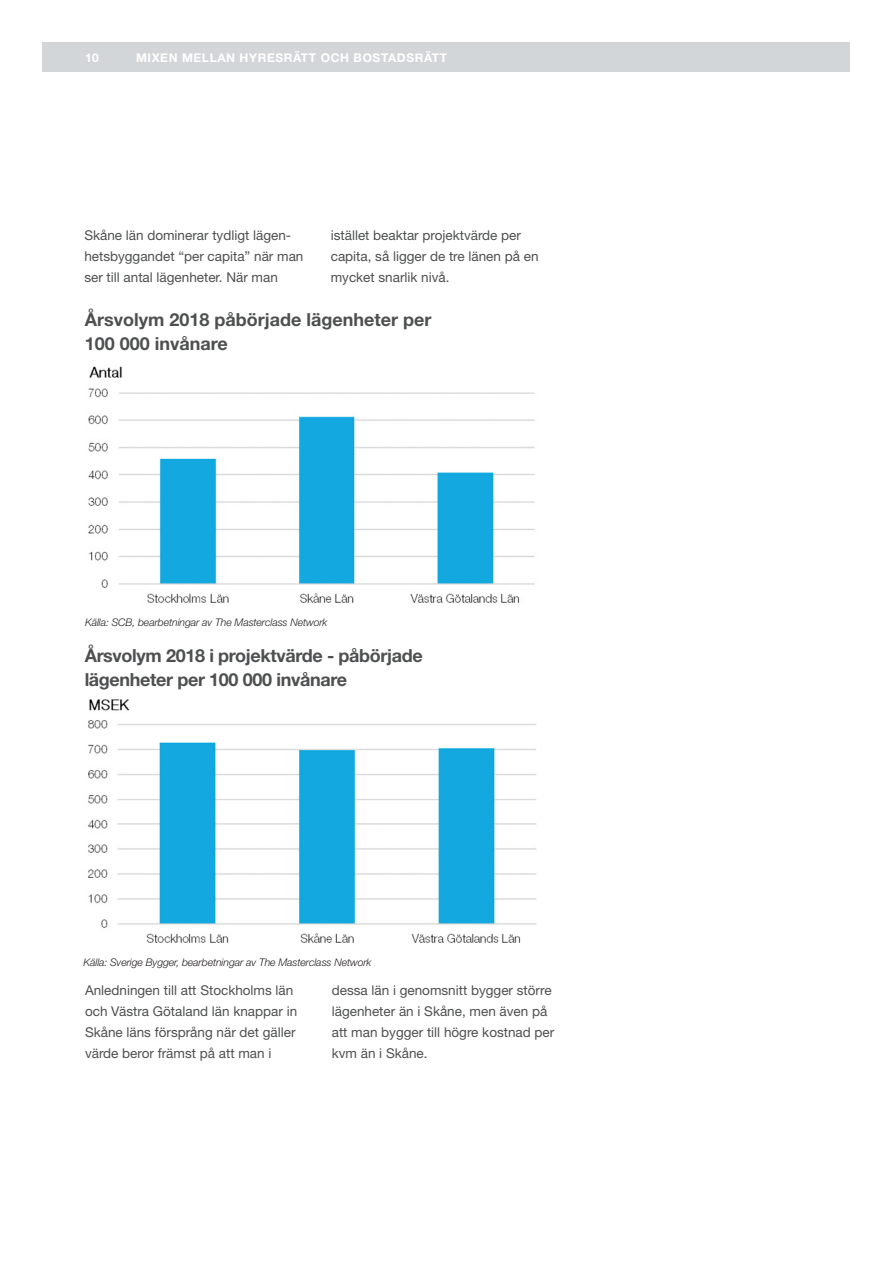
<style>
.page{position:relative;width:893px;height:1263px;background:#fff}
.page>*{position:absolute;margin:0;border:0;box-sizing:border-box;transform-origin:0 0}
.t1{font:700 18px/24px "Helvetica Neue LT Std";letter-spacing:-.02em;color:#4e4f50}
.t2{font:700 18px/24px "Helvetica Neue LT Std";color:#4e4f50}
.t3{font:13.5px/21px "Helvetica Neue LT Std";color:#4e4f50}
.t4{font:700 12px "Helvetica Neue LT Std";letter-spacing:.05em;color:#fff}
.t5{font:italic 300 10.5px "Helvetica Neue LT Std";letter-spacing:-.01em;color:#231f20}
</style>
<div class="page">
<div style="left:43px;top:43px;width:807px;height:29px;background:#d3d6d8"></div>
<img style="left:88px;top:366px;width:447px;height:237px">
<img style="left:88px;top:699px;width:449px;height:244px">
<p class="t4" style="left:85px;top:50px;width:15px">10</p>
<p class="t4" style="left:136px;top:50px;width:313px">MIXEN MELLAN HYRESRÄTT OCH BOSTADSRÄTT</p>
<p class="t3" style="left:84px;top:224px;width:221px">Skåne län dominerar tydligt lägen&shy;hetsbyggandet “per capita” när man ser till antal lägenheter. När man</p>
<p class="t3" style="left:331px;top:224px;width:209px">istället beaktar projektvärde per capita, så ligger de tre länen på en mycket snarlik nivå.</p>
<p class="t2" style="left:85px;top:307px;width:348px">Årsvolym 2018 påbörjade lägenheter per<br>100 000 invånare</p>
<p class="t5" style="left:85px;top:616px;width:244px">Källa: SCB, bearbetningar av The Masterclass Network</p>
<p class="t1" style="left:85px;top:643px;width:340px">Årsvolym 2018 i projektvärde - påbörjade lägenheter per 100 000 invånare</p>
<p class="t5" style="left:83px;top:956px;width:290px">Källa: Sverige Bygger, bearbetningar av The Masterclass Network</p>
<p class="t3" style="left:85px;top:979px;width:214px">Anledningen till att Stockholms län och Västra Götaland län knappar in Skåne läns försprång när det gäller värde beror främst på att man i</p>
<p class="t3" style="left:332px;top:979px;width:224px">dessa län i genomsnitt bygger större lägenheter än i Skåne, men även på att man bygger till högre kostnad per kvm än i Skåne.</p>
</div>
